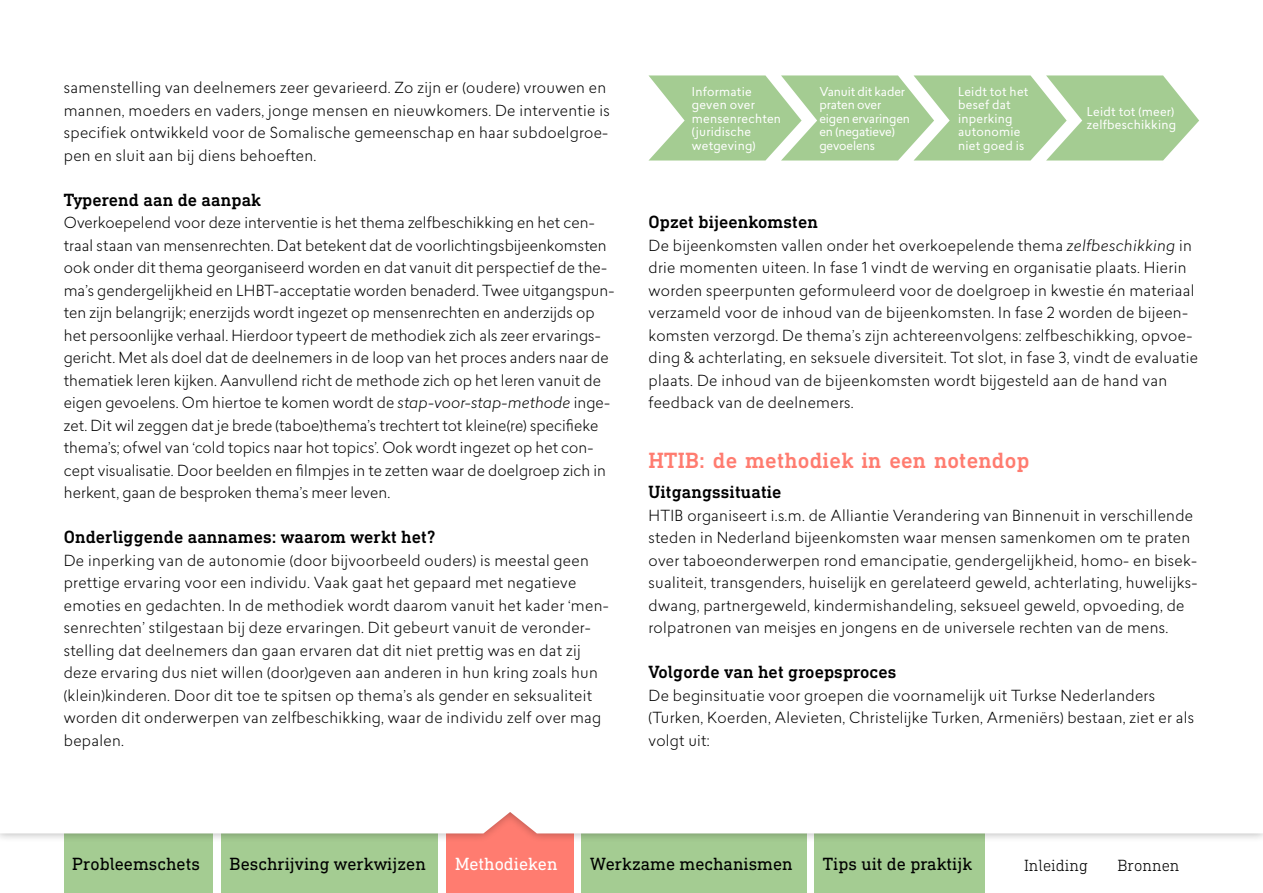
<style>
.page{position:relative;width:1263px;height:893px;background:#fff}
.page>*{position:absolute;margin:0;border:0;box-sizing:border-box;transform-origin:0 0}
.tussenkop_1{font:500 22.5px "DIN Next Slab Pro";letter-spacing:.01em;color:#ff7c70}
.tussenkop_2{font:500 18px "DIN Next Slab Pro";letter-spacing:.005em;color:#000}
.t1{font:18px "DIN Next Slab Pro";color:#000}
.t2{font:18px "DIN Next Slab Pro";color:#fff}
.t3{font:300 16.5px "DIN Next Slab Pro";color:#000}
.brood{font:300 15px/22.5px "Lasiver";letter-spacing:.02em;color:#000}
.brood_krap{font:300 15px/22.5px "Lasiver";letter-spacing:.005em;color:#000}
.Figuur_brood{font:12px/13.5px "Lasiver";letter-spacing:.02em;color:#fff}
.Figuur_brood-2{font:12px/13.5px "Lasiver";letter-spacing:-.01em;color:#fff}
.s1{font-style:italic}
</style>
<div class="page">
<div style="left:64px;top:808px;width:149px;height:85px;background:#a4cc92"></div>
<div style="left:814px;top:833px;width:170px;height:60px;background:#a4cc92"></div>
<div style="left:581px;top:833px;width:226px;height:60px;background:#a4cc92"></div>
<div style="left:446px;top:804px;width:128px;height:89px;background:#ff7c70"></div>
<div style="left:221px;top:808px;width:217px;height:85px;background:#a4cc92"></div>
<div style="left:64px;top:804px;width:510px;height:29px;background:#fff"></div>
<svg style="left:648px;top:75px;width:551px;height:86px;background:#b1d3a2"></svg>
<p class="brood" style="left:64px;top:76px;width:547px">samenstelling van deelnemers zeer gevarieerd. Zo zijn er (oudere) vrouwen en mannen, moeders en vaders, jonge mensen en nieuwkomers. De interventie is specifiek ontwikkeld voor de Somalische gemeenschap en haar subdoelgroe&shy;pen en sluit aan bij diens behoeften.</p>
<p class="tussenkop_2" style="left:64px;top:189px;width:199px">Typerend aan de aanpak</p>
<p class="brood_krap" style="left:64px;top:211px;width:552px">Overkoepelend voor deze interventie is het thema zelfbeschikking en het cen&shy;traal staan van mensenrechten. Dat betekent dat de voorlichtingsbijeenkomsten ook onder dit thema georganiseerd worden en dat vanuit dit perspectief de the&shy;ma’s gendergelijkheid en LHBT-acceptatie worden benaderd. Twee uitgangspun&shy;ten zijn belangrijk; enerzijds wordt ingezet op mensenrechten en anderzijds op het persoonlijke verhaal. Hierdoor typeert de methodiek zich als zeer ervarings&shy;gericht. Met als doel dat de deelnemers in de loop van het proces anders naar de thematiek leren kijken. Aanvullend richt de methode zich op het leren vanuit de eigen gevoelens. Om hiertoe te komen wordt de <span class="s1">stap-voor-stap-methode</span> inge&shy;zet. Dit wil zeggen dat je brede (taboe)thema’s trechtert tot kleine(re) specifieke thema’s; ofwel van ‘cold topics naar hot topics’. Ook wordt ingezet op het con&shy;cept visualisatie. Door beelden en filmpjes in te zetten waar de doelgroep zich in herkent, gaan de besproken thema’s meer leven.</p>
<p class="tussenkop_2" style="left:64px;top:526px;width:373px">Onderliggende aannames: waarom werkt het?</p>
<p class="brood" style="left:64px;top:548px;width:547px">De inperking van de autonomie (door bijvoorbeeld ouders) is meestal geen prettige ervaring voor een individu. Vaak gaat het gepaard met negatieve emoties en gedachten. In de methodiek wordt daarom vanuit het kader ‘men&shy;senrechten’ stilgestaan bij deze ervaringen. Dit gebeurt vanuit de veronder&shy;stelling dat deelnemers dan gaan ervaren dat dit niet prettig was en dat zij deze ervaring dus niet willen (door)geven aan anderen in hun kring zoals hun (klein)kinderen. Door dit toe te spitsen op thema’s als gender en seksualiteit worden dit onderwerpen van zelfbeschikking, waar de individu zelf over mag bepalen.</p>
<p class="Figuur_brood" style="left:692px;top:84px;width:91px">Informatie geven over mensenrechten (juridische wetgeving)</p>
<p class="Figuur_brood-2" style="left:819px;top:84px;width:92px">Vanuit dit kader praten over eigen ervaringen en (negatieve) gevoelens</p>
<p class="Figuur_brood" style="left:958px;top:84px;width:72px">Leidt tot het besef dat inperking autonomie</p>
<p class="Figuur_brood" style="left:958px;top:138px;width:68px">niet goed is</p>
<p class="Figuur_brood" style="left:1087px;top:104px;width:91px">Leidt tot (meer) zelfbeschikking</p>
<p class="tussenkop_2" style="left:648px;top:211px;width:171px">Opzet bijeenkomsten</p>
<p class="brood" style="left:648px;top:233px;width:551px">De bijeenkomsten vallen onder het overkoepelende thema <span class="s1">zelfbeschikking</span> in drie momenten uiteen. In fase 1 vindt de werving en organisatie plaats. Hierin worden speerpunten geformuleerd voor de doelgroep in kwestie én materiaal verzameld voor de inhoud van de bijeenkomsten. In fase 2 worden de bijeen&shy;komsten verzorgd. De thema’s zijn achtereenvolgens: zelfbeschikking, opvoe&shy;ding &amp; achterlating, en seksuele diversiteit. Tot slot, in fase 3, vindt de evaluatie plaats. De inhoud van de bijeenkomsten wordt bijgesteld aan de hand van feedback van de deelnemers.</p>
<p class="tussenkop_1" style="left:648px;top:447px;width:382px">HTIB: de methodiek in een notendop</p>
<p class="tussenkop_2" style="left:648px;top:481px;width:135px">Uitgangssituatie</p>
<p class="brood" style="left:648px;top:503px;width:550px">HTIB organiseert i.s.m. de Alliantie Verandering van Binnenuit in verschillende steden in Nederland bijeenkomsten waar mensen samenkomen om te praten over taboeonderwerpen rond emancipatie, gendergelijkheid, homo- en bisek&shy;sualiteit, transgenders, huiselijk en gerelateerd geweld, achterlating, huwelijks&shy;dwang, partnergeweld, kindermishandeling, seksueel geweld, opvoeding, de rolpatronen van meisjes en jongens en de universele rechten van de mens.</p>
<p class="tussenkop_2" style="left:648px;top:661px;width:249px">Volgorde van het groepsproces</p>
<p class="brood" style="left:648px;top:683px;width:547px">De beginsituatie voor groepen die voornamelijk uit Turkse Nederlanders (Turken, Koerden, Alevieten, Christelijke Turken, Armeniërs) bestaan, ziet er als volgt uit:</p>
<p class="t1" style="left:72px;top:853px;width:129px">Probleemschets</p>
<p class="t1" style="left:230px;top:853px;width:198px">Beschrijving werkwijzen</p>
<p class="t2" style="left:455px;top:853px;width:104px">Methodieken</p>
<p class="t1" style="left:590px;top:853px;width:204px">Werkzame mechanismen</p>
<p class="t1" style="left:823px;top:853px;width:151px">Tips uit de praktijk</p>
<p class="t3" style="left:1024px;top:856px;width:66px">Inleiding</p>
<p class="t3" style="left:1117px;top:856px;width:63px">Bronnen</p>
</div>
